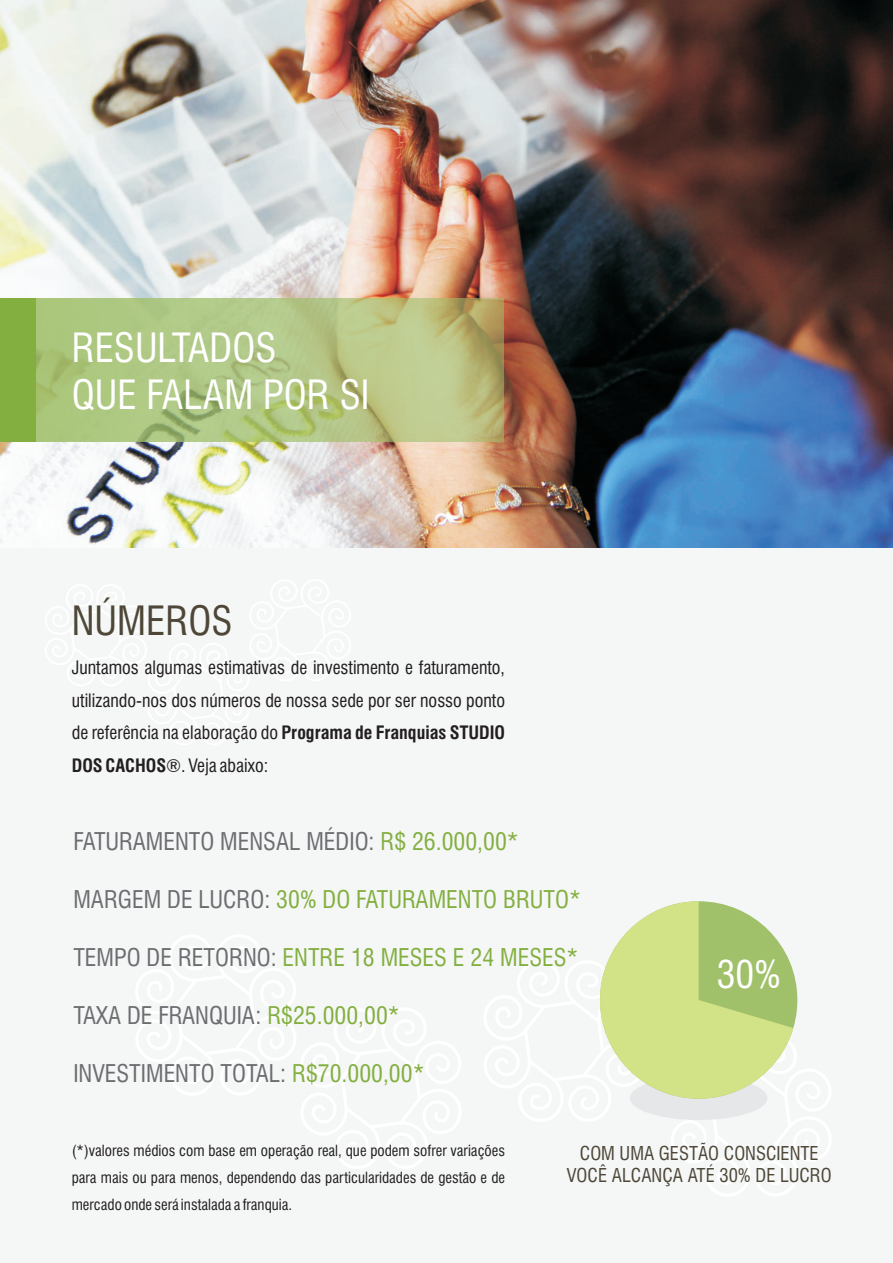
<style>
.page{position:relative;width:893px;height:1263px;background:#f5f7f7}
.page>*{position:absolute;margin:0;border:0;box-sizing:border-box;transform-origin:0 0}
.t1{font:condensed 39.3px/47.1px "Swiss 721 BT";color:#fff}
.t2{font:condensed 39.3px "Swiss 721 BT";color:#4e4738}
.t3{font:condensed 37.8px "Swiss 721 BT";color:#fff}
.t4{font:condensed 23.85px "Swiss 721 BT";color:#6c6d70}
.t5{font:condensed 23.85px "Swiss 721 BT";color:#83af40}
.t6{font:condensed 18.6px/22.4px "Swiss 721 BT";color:#4e4738;text-align:center}
.t7{font:condensed 18px/32.4px "Swiss 721 BT";color:#231f20;text-align:justify}
.t8{font:condensed 15px/27px "Swiss 721 BT";color:#231f20;text-align:justify}
.s1{font-weight:700}
.s2{color:#83af40}
.s3{color:#6c6d70}
</style>
<div class="page">
<img style="left:0;top:0;width:893px;height:547px">
<svg style="left:36px;top:299px;width:468px;height:143px;background:#b2c381"></svg>
<div style="left:0;top:299px;width:36px;height:143px;background:#83af40"></div>
<svg style="left:599px;top:901px;width:199px;height:219px"></svg>
<h1 class="t1" style="left:72px;top:328px;width:299px">RESULTADOS<br>QUE FALAM POR SI</h1>
<h1 class="t2" style="left:72px;top:605px;width:162px">NÚMEROS</h1>
<p class="t7" style="left:72px;top:653px;width:435px">Juntamos algumas estimativas de investimento e faturamento, utilizando-nos dos números de nossa sede por ser nosso ponto de referência na elaboração do <span class="s1">Programa de Franquias STUDIO DOS CACHOS</span>®. Veja abaixo:</p>
<h3 class="t4" style="left:73px;top:832px;width:447px">FATURAMENTO MENSAL MÉDIO: <span class="s2">R$ 26.000,00*</span></h3>
<h3 class="t5" style="left:73px;top:890px;width:509px"><span class="s3">MARGEM DE LUCRO:</span> 30% DO FATURAMENTO BRUTO*</h3>
<h3 class="t5" style="left:73px;top:948px;width:506px"><span class="s3">TEMPO DE RETORNO:</span> ENTRE 18 MESES E 24 MESES*</h3>
<h3 class="t4" style="left:73px;top:1006px;width:328px">TAXA DE FRANQUIA: <span class="s2">R$25.000,00*</span></h3>
<h3 class="t4" style="left:73px;top:1064px;width:353px">INVESTIMENTO TOTAL: <span class="s2">R$70.000,00*</span></h3>
<h2 class="t3" style="left:717px;top:959px;width:66px">30%</h2>
<p class="t8" style="left:72px;top:1138px;width:435px">(*)valores médios com base em operação real, que podem sofrer variações para mais ou para menos, dependendo das particularidades de gestão e de mercado onde será instalada a franquia.</p>
<p class="t6" style="left:567px;top:1144px;width:266px">COM UMA GESTÃO CONSCIENTE<br>VOCÊ ALCANÇA ATÉ 30% DE LUCRO</p>
</div>
